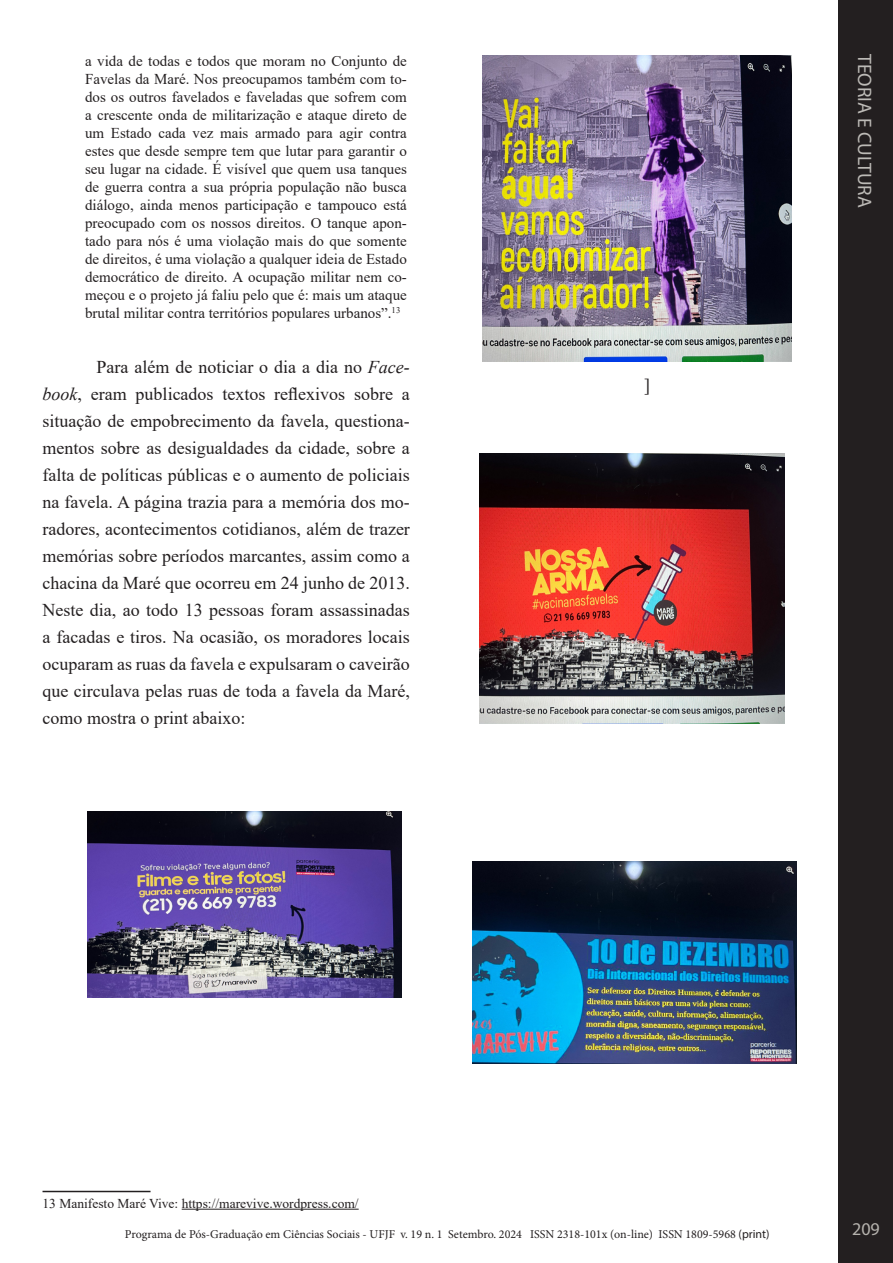
<style>
.page{position:relative;width:893px;height:1263px;background:#fff}
.page>*{position:absolute;margin:0;border:0;box-sizing:border-box;transform-origin:0 0}
.t1{font:19.5px "Myriad Pro";color:#bcbab6}
.t2{font:18px/27px "Times New Roman";color:#231f20;text-align:justify}
.t3{font:18px "Myriad Pro";color:#b5b2ad}
.t4{font:15px/18px "Times New Roman";color:#231f20;text-align:justify}
.t5{font:13.5px "Times New Roman";color:#231f20}
.t6{font:12px "Minion Pro";color:#231f20}
.s1{font-style:italic}
.s2{font-family:"Myriad Pro"}
</style>
<div class="page">
<div style="left:839px;top:0;width:54px;height:1263px;background:#231f20"></div>
<img style="left:88px;top:811px;width:313px;height:187px">
<hr style="left:43px;top:1191px;width:108px;height:1px;background:#231f20">
<hr style="left:182px;top:1209px;width:177px;height:1px;background:#231f20">
<img style="left:483px;top:55px;width:309px;height:306px">
<img style="left:480px;top:454px;width:305px;height:269px">
<img style="left:473px;top:861px;width:323px;height:202px">
<p class="t4" style="left:85px;top:51px;width:323px">a vida de todas e todos que moram no Conjunto de Favelas da Maré. Nos preocupamos também com to&shy;dos os outros favelados e faveladas que sofrem com a crescente onda de militarização e ataque direto de um Estado cada vez mais armado para agir contra estes que desde sempre tem que lutar para garantir o seu lugar na cidade. É visível que quem usa tanques de guerra contra a sua própria população não busca diálogo, ainda menos participação e tampouco está preocupado com os nossos direitos. O tanque apon&shy;tado para nós é uma violação mais do que somente de direitos, é uma violação a qualquer ideia de Estado democrático de direito. A ocupação militar nem co&shy;meçou e o projeto já faliu pelo que é: mais um ataque brutal militar contra territórios populares urbanos”.<sup>13</sup></p>
<p class="t2" style="left:43px;top:353px;width:369px;text-indent:54px">Para além de noticiar o dia a dia no <span class="s1">Face&shy;book</span>, eram publicados textos reflexivos sobre a situação de empobrecimento da favela, questiona&shy;mentos sobre as desigualdades da cidade, sobre a falta de políticas públicas e o aumento de policiais na favela. A página trazia para a memória dos mo&shy;radores, acontecimentos cotidianos, além de trazer memórias sobre períodos marcantes, assim como a chacina da Maré que ocorreu em 24 junho de 2013.<br>Neste dia, ao todo 13 pessoas foram assassinadas a facadas e tiros. Na ocasião, os moradores locais ocuparam as ruas da favela e expulsaram o caveirão que circulava pelas ruas de toda a favela da Maré, como mostra o print abaixo:</p>
<p class="t2" style="left:644px;top:370px;width:7px">]</p>
<h1 class="t1" style="left:877px;top:54px;width:155px;rotate:90deg">TEORIA E CULTURA</h1>
<p class="t5" style="left:43px;top:1194px;width:318px">13 Manifesto Maré Vive: https://marevive.wordpress.com/</p>
<p class="t6" style="left:125px;top:1226px;width:646px">Programa de Pós-Graduação em Ciências Sociais - UFJF v. 19 n. 1 Setembro. 2024 ISSN 2318-101x (on-line) ISSN 1809-5968 <span class="s2">(print)</span></p>
<p class="t3" style="left:852px;top:1218px;width:29px">209</p>
</div>
